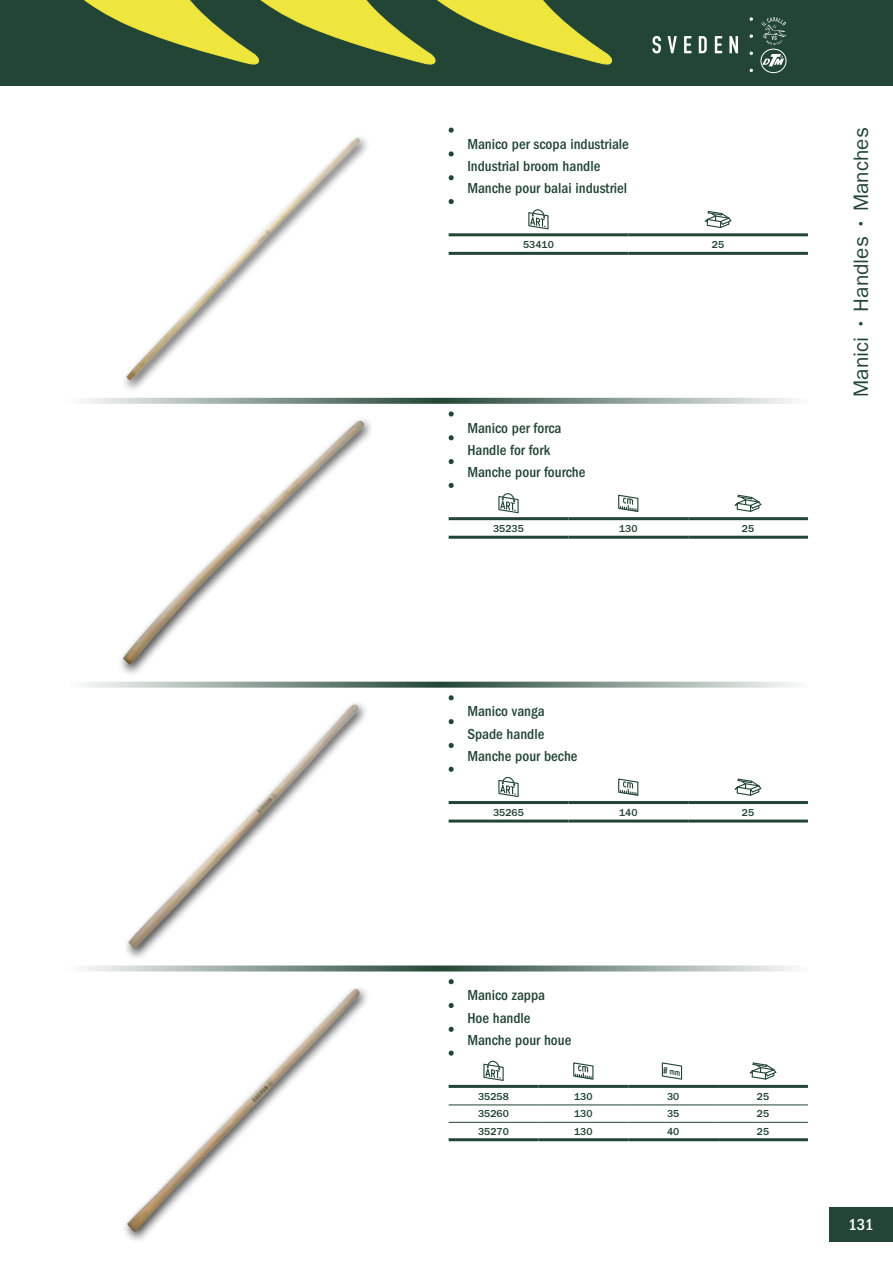
<style>
.page{position:relative;width:893px;height:1263px;background:#fff}
.page>*{position:absolute;margin:0;border:0;box-sizing:border-box;transform-origin:0 0}
.t1{font:21px "ITC Franklin Gothic Std";color:#234535}
.t2{font:500 condensed 16.5px "ITC Franklin Gothic Std";color:#fff}
.t3{font:500 condensed 15px/22.2px "ITC Franklin Gothic Std";color:#234535}
.t4{font:500 10.5px "ITC Franklin Gothic Std";color:#234535}
</style>
<div class="page">
<hr style="left:449px;top:233px;width:179px;height:3px;background:#234535">
<hr style="left:628px;top:233px;width:180px;height:3px;background:#234535">
<hr style="left:449px;top:252px;width:179px;height:3px;background:#234535">
<hr style="left:628px;top:252px;width:180px;height:3px;background:#234535">
<svg style="left:528px;top:209px;width:21px;height:20px"></svg>
<svg style="left:705px;top:211px;width:26px;height:17px"></svg>
<hr style="left:449px;top:517px;width:119px;height:3px;background:#234535">
<hr style="left:568px;top:517px;width:120px;height:3px;background:#234535">
<hr style="left:688px;top:517px;width:120px;height:3px;background:#234535">
<hr style="left:449px;top:536px;width:119px;height:3px;background:#234535">
<hr style="left:568px;top:536px;width:120px;height:3px;background:#234535">
<hr style="left:688px;top:536px;width:120px;height:3px;background:#234535">
<svg style="left:498px;top:493px;width:21px;height:20px"></svg>
<svg style="left:618px;top:494px;width:21px;height:18px"></svg>
<svg style="left:735px;top:495px;width:26px;height:17px"></svg>
<hr style="left:449px;top:801px;width:119px;height:3px;background:#234535">
<hr style="left:568px;top:801px;width:120px;height:3px;background:#234535">
<hr style="left:688px;top:801px;width:120px;height:3px;background:#234535">
<hr style="left:449px;top:819px;width:119px;height:3px;background:#234535">
<hr style="left:568px;top:819px;width:120px;height:3px;background:#234535">
<hr style="left:688px;top:819px;width:120px;height:3px;background:#234535">
<svg style="left:498px;top:777px;width:21px;height:20px"></svg>
<svg style="left:618px;top:778px;width:21px;height:18px"></svg>
<svg style="left:735px;top:779px;width:26px;height:17px"></svg>
<hr style="left:449px;top:1104px;width:89px;height:1px;background:#234535">
<hr style="left:538px;top:1104px;width:90px;height:1px;background:#234535">
<hr style="left:628px;top:1104px;width:90px;height:1px;background:#234535">
<hr style="left:718px;top:1104px;width:90px;height:1px;background:#234535">
<hr style="left:449px;top:1122px;width:89px;height:1px;background:#234535">
<hr style="left:538px;top:1122px;width:90px;height:1px;background:#234535">
<hr style="left:628px;top:1122px;width:90px;height:1px;background:#234535">
<hr style="left:718px;top:1122px;width:90px;height:1px;background:#234535">
<hr style="left:449px;top:1085px;width:89px;height:3px;background:#234535">
<hr style="left:538px;top:1085px;width:90px;height:3px;background:#234535">
<hr style="left:628px;top:1085px;width:90px;height:3px;background:#234535">
<hr style="left:718px;top:1085px;width:90px;height:3px;background:#234535">
<hr style="left:449px;top:1138px;width:89px;height:3px;background:#234535">
<hr style="left:538px;top:1138px;width:90px;height:3px;background:#234535">
<hr style="left:628px;top:1138px;width:90px;height:3px;background:#234535">
<hr style="left:718px;top:1138px;width:90px;height:3px;background:#234535">
<svg style="left:483px;top:1061px;width:21px;height:20px"></svg>
<svg style="left:573px;top:1062px;width:21px;height:18px"></svg>
<svg style="left:750px;top:1062px;width:26px;height:17px"></svg>
<img style="left:126px;top:137px;width:235px;height:243px">
<img style="left:127px;top:989px;width:234px;height:243px">
<img style="left:128px;top:704px;width:231px;height:245px">
<img style="left:123px;top:421px;width:241px;height:244px">
<svg style="left:449px;top:128px;width:5px;height:5px"></svg>
<svg style="left:449px;top:199px;width:5px;height:5px"></svg>
<svg style="left:449px;top:175px;width:5px;height:5px"></svg>
<svg style="left:449px;top:151px;width:5px;height:5px"></svg>
<svg style="left:85px;top:398px;width:709px;height:6px;background:#8fa098"></svg>
<svg style="left:85px;top:682px;width:709px;height:6px;background:#91a29a"></svg>
<svg style="left:85px;top:965px;width:709px;height:6px;background:#95a59d"></svg>
<svg style="left:449px;top:695px;width:5px;height:5px"></svg>
<svg style="left:449px;top:767px;width:5px;height:5px"></svg>
<svg style="left:449px;top:743px;width:5px;height:5px"></svg>
<svg style="left:449px;top:719px;width:5px;height:5px"></svg>
<svg style="left:449px;top:411px;width:5px;height:5px"></svg>
<svg style="left:449px;top:483px;width:5px;height:5px"></svg>
<svg style="left:449px;top:459px;width:5px;height:5px"></svg>
<svg style="left:449px;top:435px;width:5px;height:5px"></svg>
<svg style="left:449px;top:979px;width:5px;height:5px"></svg>
<svg style="left:449px;top:1050px;width:5px;height:6px"></svg>
<svg style="left:449px;top:1027px;width:5px;height:5px"></svg>
<svg style="left:449px;top:1003px;width:5px;height:5px"></svg>
<div style="left:0;top:0;width:893px;height:85px;background:#234535"></div>
<svg style="left:84px;top:0;width:529px;height:65px"></svg>
<svg style="left:652px;top:36px;width:9px;height:17px"></svg>
<svg style="left:668px;top:36px;width:9px;height:17px"></svg>
<svg style="left:684px;top:36px;width:7px;height:17px"></svg>
<svg style="left:699px;top:36px;width:8px;height:17px"></svg>
<svg style="left:715px;top:36px;width:7px;height:17px"></svg>
<svg style="left:729px;top:36px;width:9px;height:17px"></svg>
<svg style="left:750px;top:17px;width:3px;height:4px"></svg>
<svg style="left:750px;top:34px;width:3px;height:4px"></svg>
<svg style="left:761px;top:17px;width:25px;height:28px"></svg>
<div style="left:761px;top:49px;width:25px;height:24px;border:1px solid #fff;border-radius:50%"></div>
<svg style="left:762px;top:54px;width:22px;height:12px"></svg>
<div style="left:829px;top:1208px;width:64px;height:34px;background:#234535"></div>
<svg style="left:661px;top:1062px;width:22px;height:18px"></svg>
<p class="t3" style="left:467px;top:133px;width:163px">Manico per scopa industriale<br>Industrial broom handle<br>Manche pour balai industriel</p>
<p class="t4" style="left:523px;top:239px;width:32px">53410</p>
<p class="t4" style="left:712px;top:239px;width:14px">25</p>
<p class="t3" style="left:467px;top:417px;width:120px">Manico per forca<br>Handle for fork<br>Manche pour fourche</p>
<p class="t4" style="left:493px;top:523px;width:32px">35235</p>
<p class="t4" style="left:619px;top:523px;width:20px">130</p>
<p class="t4" style="left:742px;top:523px;width:14px">25</p>
<p class="t3" style="left:467px;top:700px;width:112px">Manico vanga<br>Spade handle<br>Manche pour beche</p>
<p class="t4" style="left:493px;top:807px;width:32px">35265</p>
<p class="t4" style="left:619px;top:807px;width:20px">140</p>
<p class="t4" style="left:742px;top:807px;width:14px">25</p>
<p class="t3" style="left:467px;top:984px;width:106px">Manico zappa<br>Hoe handle<br>Manche pour houe</p>
<p class="t4" style="left:478px;top:1090px;width:32px">35258</p>
<p class="t4" style="left:574px;top:1090px;width:20px">130</p>
<p class="t4" style="left:667px;top:1090px;width:14px">30</p>
<p class="t4" style="left:757px;top:1090px;width:14px">25</p>
<p class="t4" style="left:478px;top:1108px;width:32px">35260</p>
<p class="t4" style="left:574px;top:1108px;width:20px">130</p>
<p class="t4" style="left:667px;top:1108px;width:14px">35</p>
<p class="t4" style="left:757px;top:1108px;width:14px">25</p>
<p class="t4" style="left:478px;top:1125px;width:32px">35270</p>
<p class="t4" style="left:574px;top:1125px;width:20px">130</p>
<p class="t4" style="left:667px;top:1125px;width:14px">40</p>
<p class="t4" style="left:757px;top:1125px;width:14px">25</p>
<h1 class="t1" style="left:849px;top:397px;width:271px;rotate:-90deg">Manici • Handles • Manches</h1>
<p class="t2" style="left:848px;top:1215px;width:27px">131</p>
</div>
